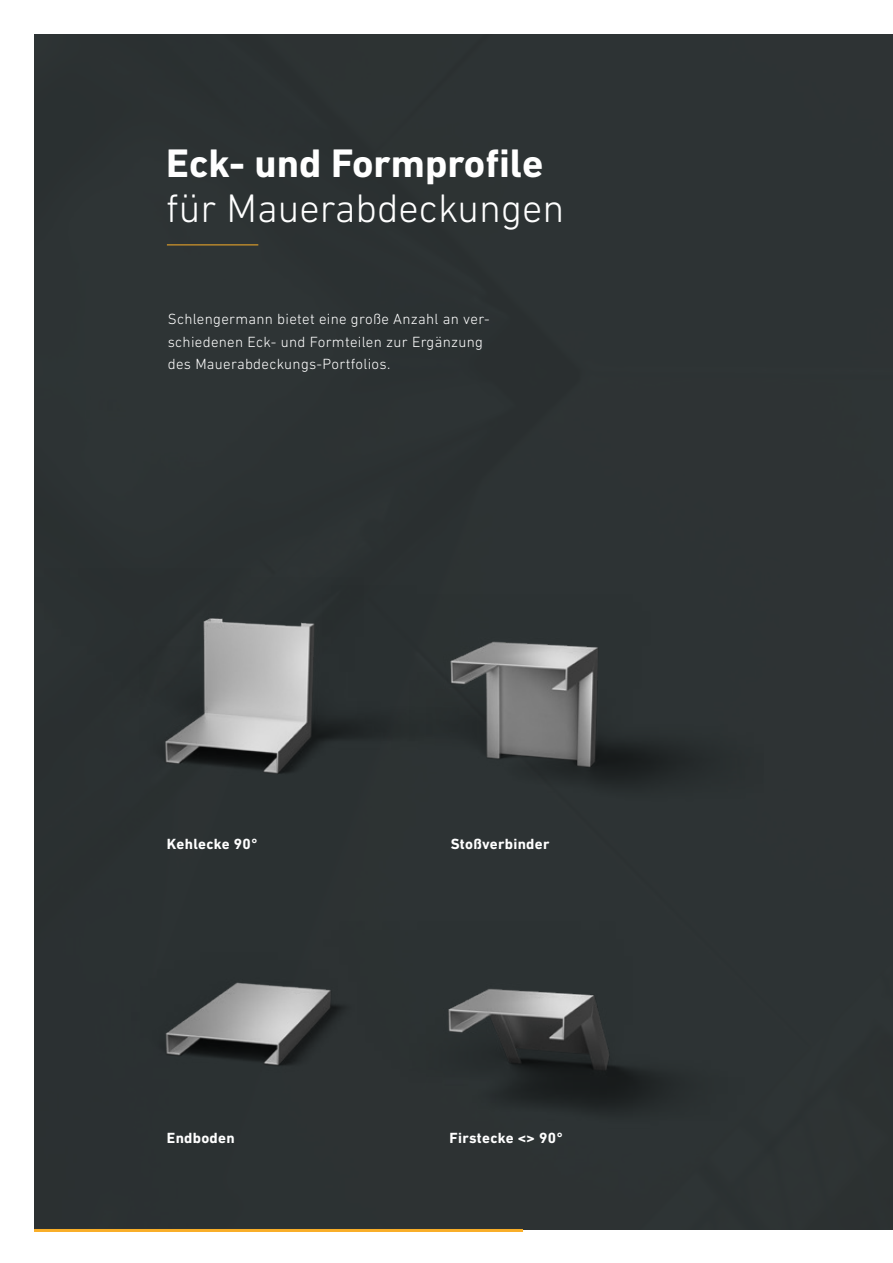
<style>
.page{position:relative;width:893px;height:1263px;background:#fff}
.page>*{position:absolute;margin:0;border:0;box-sizing:border-box;transform-origin:0 0}
.t1{font:300 40.5px "DIN Next LT Pro";color:#fff}
.t2{font:700 40.5px "DIN Next LT Pro";color:#fff}
.t3{font:300 15px/22.5px "DIN Next LT Pro";letter-spacing:.02em;color:#fff}
.t4{font:700 15px "DIN Next LT Pro";letter-spacing:.02em;color:#fff}
</style>
<div class="page">
<div style="left:34px;top:34px;width:859px;height:1195px;background:#303637"></div>
<img style="left:160px;top:982px;width:164px;height:84px">
<img style="left:324px;top:989px;width:357px;height:125px">
<img style="left:160px;top:618px;width:163px;height:156px">
<img style="left:323px;top:641px;width:388px;height:147px">
<hr style="left:167px;top:244px;width:91px;height:1px;background:#f9ae28">
<hr style="left:34px;top:1229px;width:489px;height:3px;background:#f9ae28">
<h1 class="t2" style="left:166px;top:140px;width:379px">Eck- und Formprofile</h1>
<h1 class="t1" style="left:166px;top:185px;width:400px">für Mauerabdeckungen</h1>
<p class="t3" style="left:168px;top:308px;width:324px">Schlengermann bietet eine große Anzahl an ver&shy;schiedenen Eck- und Formteilen zur Ergänzung des Mauerabdeckungs-Portfolios.</p>
<p class="t4" style="left:167px;top:835px;width:92px">Kehlecke 90°</p>
<p class="t4" style="left:167px;top:1129px;width:69px">Endboden</p>
<p class="t4" style="left:451px;top:835px;width:100px">Stoßverbinder</p>
<p class="t4" style="left:450px;top:1129px;width:115px">Firstecke &lt;&gt; 90°</p>
</div>
